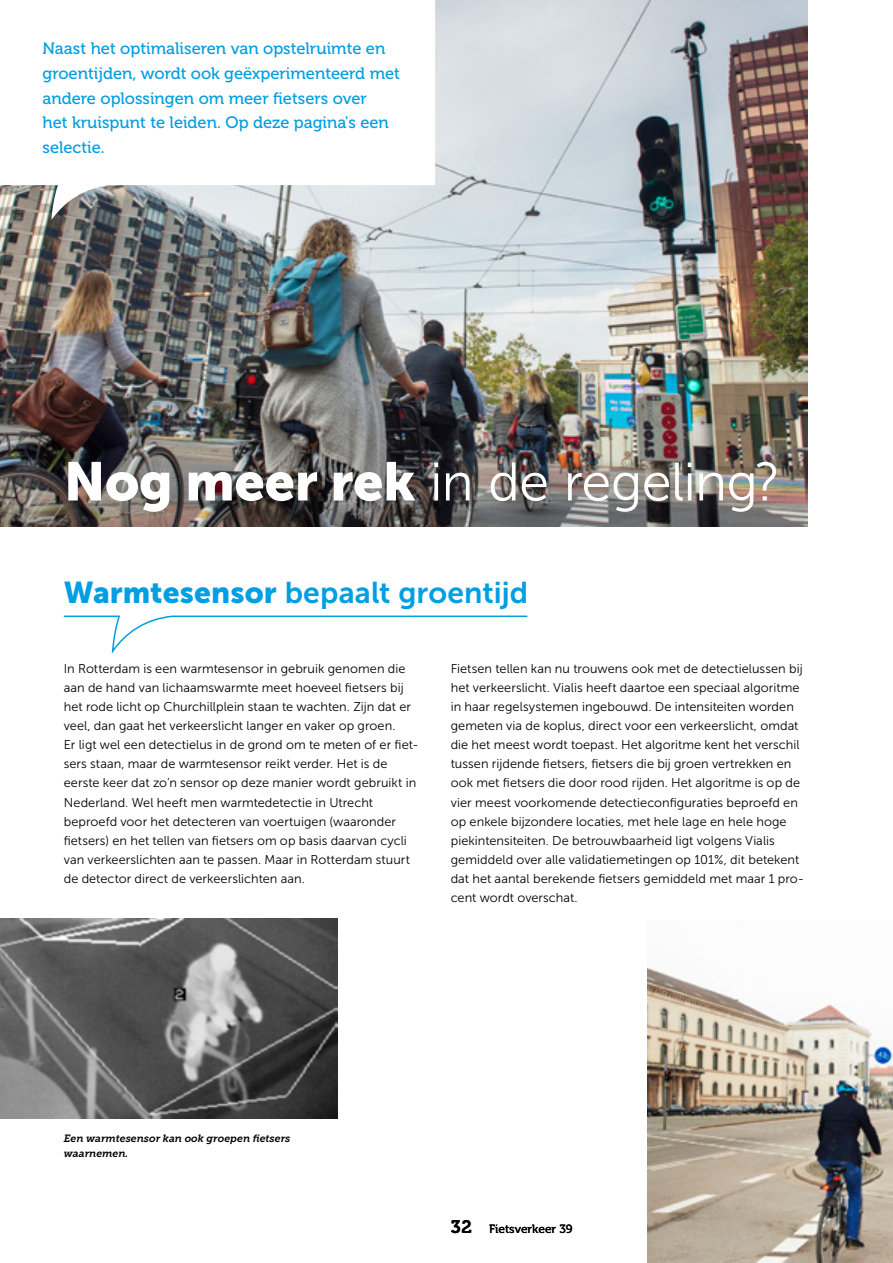
<style>
.page{position:relative;width:893px;height:1263px;background:#fff}
.page>*{position:absolute;margin:0;border:0;box-sizing:border-box;transform-origin:0 0}
.t1{font:54px "Museo Sans 300";letter-spacing:-.01em;color:#fff}
.t2{font:30px "Museo Sans 700";letter-spacing:.005em;color:#009ee3}
.t3{font:16.5px/24.8px "Museo 500";color:#009ee3}
.t4{font:12.75px/19.2px "Museo Sans 300";letter-spacing:.005em;color:#000}
.t5{font:12px "Museo 500";color:#000}
.t6{font:italic 10.5px/15px "Museo Slab 700";color:#000}
.s1{font-family:"Museo Sans 900"}
.s2{font-family:"Museo 700";font-size:18px}
</style>
<div class="page">
<img style="left:0;top:0;width:808px;height:526px">
<img style="left:648px;top:967px;width:245px;height:296px">
<svg style="left:0;top:0;width:435px;height:220px"></svg>
<svg style="left:63px;top:615px;width:465px;height:39px"></svg>
<img style="left:0;top:918px;width:337px;height:200px">
<p class="t3" style="left:43px;top:36px;width:359px">Naast het optimaliseren van opstelruimte en groentijden, wordt ook geëxperimenteerd met andere oplossingen om meer fietsers over<br>het kruispunt te leiden. Op deze pagina's een selectie.</p>
<h1 class="t1" style="left:64px;top:453px;width:718px"><span class="s1">Nog meer rek</span> in de regeling?</h1>
<h2 class="t2" style="left:64px;top:576px;width:466px"><span class="s1">Warmtesensor</span> bepaalt groentijd</h2>
<p class="t4" style="left:64px;top:659px;width:356px">In Rotterdam is een warmtesensor in gebruik genomen die aan de hand van lichaamswarmte meet hoeveel fietsers bij het rode licht op Churchillplein staan te wachten. Zijn dat er veel, dan gaat het verkeerslicht langer en vaker op groen.<br>Er ligt wel een detectielus in de grond om te meten of er fiet&shy;sers staan, maar de warmtesensor reikt verder. Het is de eerste keer dat zo’n sensor op deze manier wordt gebruikt in Nederland. Wel heeft men warmtedetectie in Utrecht beproefd voor het detecteren van voertuigen (waaronder fietsers) en het tellen van fietsers om op basis daarvan cycli van verkeerslichten aan te passen. Maar in Rotterdam stuurt de detector direct de verkeerslichten aan.</p>
<p class="t4" style="left:451px;top:659px;width:355px">Fietsen tellen kan nu trouwens ook met de detectielussen bij het verkeerslicht. Vialis heeft daartoe een speciaal algoritme in haar regelsystemen ingebouwd. De intensiteiten worden gemeten via de koplus, direct voor een verkeerslicht, omdat die het meest wordt toepast. Het algoritme kent het verschil tussen rijdende fietsers, fietsers die bij groen vertrekken en ook met fietsers die door rood rijden. Het algoritme is op de vier meest voorkomende detectieconfiguraties beproefd en op enkele bijzondere locaties, met hele lage en hele hoge piekintensiteiten. De betrouwbaarheid ligt volgens Vialis gemiddeld over alle validatiemetingen op 101%, dit betekent dat het aantal berekende fietsers gemiddeld met maar 1 pro&shy;cent wordt overschat.</p>
<p class="t6" style="left:64px;top:1131px;width:228px">Een warmtesensor kan ook groepen fietsers waarnemen.</p>
<p class="t5" style="left:451px;top:1222px;width:123px"><span class="s2">32</span> Fietsverkeer 39</p>
</div>
